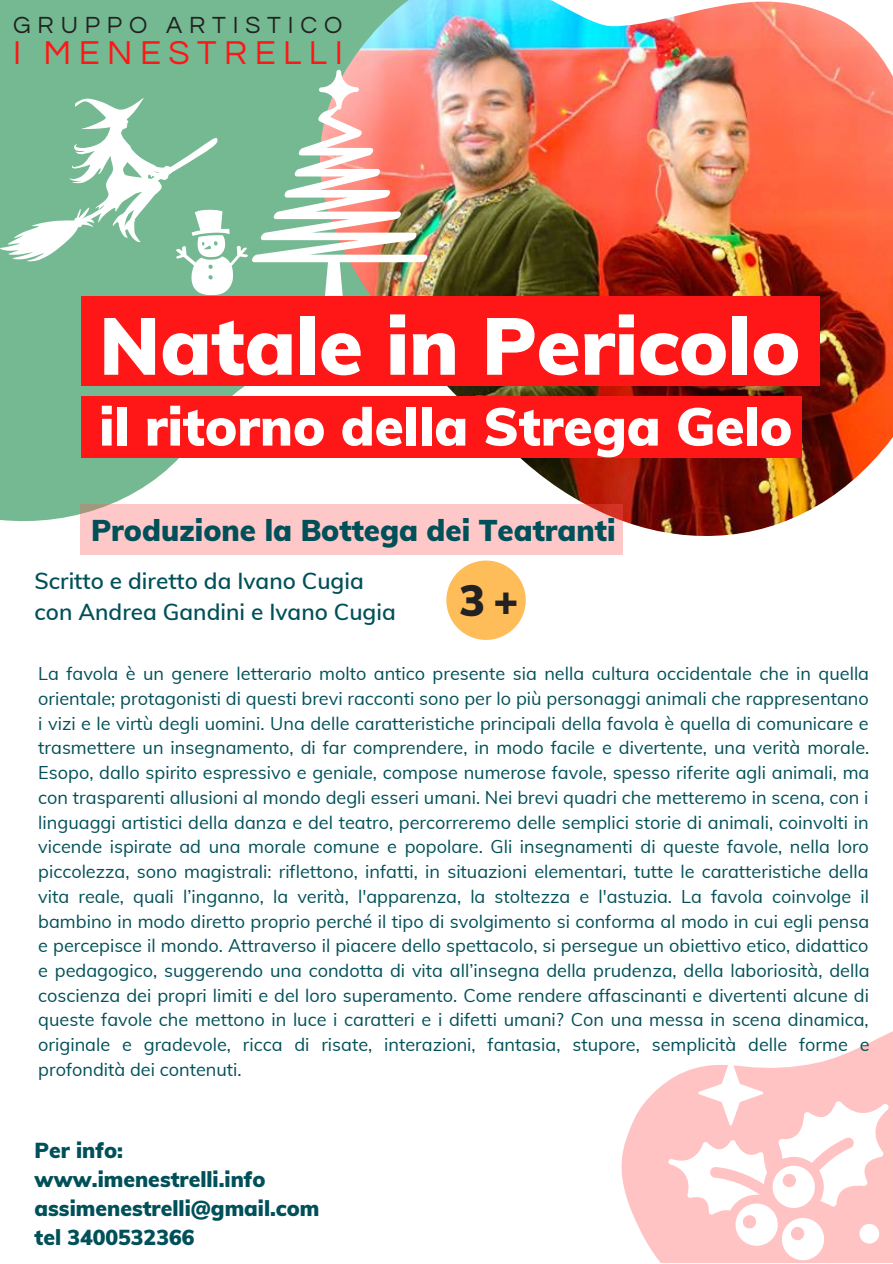
<style>
.page{position:relative;width:893px;height:1264px;background:#fff}
.page>*{position:absolute;margin:0;border:0;box-sizing:border-box;transform-origin:0 0}
.t1{font:900 79.65px "Muli";color:#fff}
.t2{font:900 52.65px "Muli";color:#fff}
.t3{font:900 42.9px "Muli";color:#222}
.t4{font:34.35px "Questrial";letter-spacing:.22em;color:#ff1616}
.t5{font:900 29.4px "Muli";color:#005059}
.t6{font:24.3px "Questrial";letter-spacing:.28em;color:#222}
.t7{font:600 22.5px/31.5px "Muli";color:#005059}
.t8{font:900 21.15px/29.2px "Muli";color:#005059}
.t9{font:18px/24.8px "Muli";color:#005059;text-align:justify}
</style>
<div class="page">
<svg style="left:0;top:0;width:320px;height:555px;fill:#74b991"></svg>
<img style="left:320px;top:0;width:572px;height:536px">
<svg style="left:621px;top:1031px;width:271px;height:231px"></svg>
<div style="left:81px;top:504px;width:542px;height:51px;background:#ffc8c8"></div>
<div style="left:81px;top:296px;width:738px;height:90px;background:#ff1616"></div>
<div style="left:81px;top:396px;width:720px;height:62px;background:#ff1616"></div>
<svg style="left:668px;top:1060px;width:220px;height:201px"></svg>
<svg style="left:0;top:70px;width:430px;height:226px"></svg>
<svg style="left:446px;top:560px;width:79px;height:80px"></svg>
<h3 class="t6" style="left:13px;top:13px;width:331px">GRUPPO ARTISTICO</h3>
<h3 class="t4" style="left:13px;top:36px;width:331px">I MENESTRELLI</h3>
<h1 class="t1" style="left:99px;top:295px;width:702px">Natale in Pericolo</h1>
<h2 class="t2" style="left:99px;top:392px;width:694px">il ritorno della Strega Gelo</h2>
<h3 class="t5" style="left:91px;top:511px;width:526px">Produzione la Bottega dei Teatranti</h3>
<h3 class="t3" style="left:459px;top:573px;width:61px">3+</h3>
<p class="t7" style="left:35px;top:564px;width:362px">Scritto e diretto da Ivano Cugia con Andrea Gandini e Ivano Cugia</p>
<p class="t9" style="left:38px;top:661px;width:832px">La favola è un genere letterario molto antico presente sia nella cultura occidentale che in quella orientale; protagonisti di questi brevi racconti sono per lo più personaggi animali che rappresentano i vizi e le virtù degli uomini. Una delle caratteristiche principali della favola è quella di comunicare e trasmettere un insegnamento, di far comprendere, in modo facile e divertente, una verità morale.<br>Esopo, dallo spirito espressivo e geniale, compose numerose favole, spesso riferite agli animali, ma con trasparenti allusioni al mondo degli esseri umani. Nei brevi quadri che metteremo in scena, con i linguaggi artistici della danza e del teatro, percorreremo delle semplici storie di animali, coinvolti in vicende ispirate ad una morale comune e popolare. Gli insegnamenti di queste favole, nella loro piccolezza, sono magistrali: riflettono, infatti, in situazioni elementari, tutte le caratteristiche della vita reale, quali l’inganno, la verità, l'apparenza, la stoltezza e l'astuzia. La favola coinvolge il bambino in modo diretto proprio perché il tipo di svolgimento si conforma al modo in cui egli pensa e percepisce il mondo. Attraverso il piacere dello spettacolo, si persegue un obiettivo etico, didattico e pedagogico, suggerendo una condotta di vita all’insegna della prudenza, della laboriosità, della coscienza dei propri limiti e del loro superamento. Come rendere affascinanti e divertenti alcune di queste favole che mettono in luce i caratteri e i difetti umani? Con una messa in scena dinamica, originale e gradevole, ricca di risate, interazioni, fantasia, stupore, semplicità delle forme e profondità dei contenuti.</p>
<p class="t8" style="left:35px;top:1134px;width:286px">Per info: www.imenestrelli.info assimenestrelli@gmail.com tel 3400532366</p>
</div>
